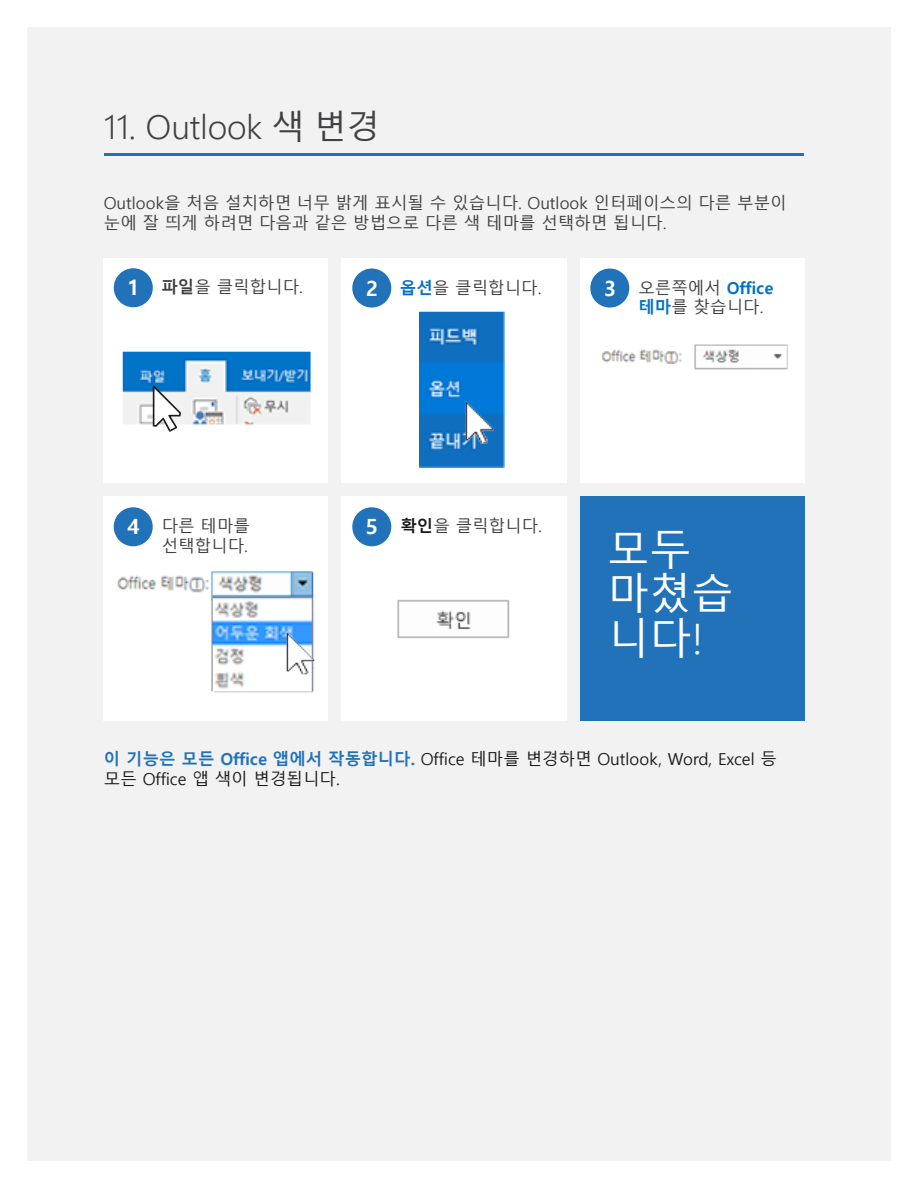
<style>
.page{position:relative;width:918px;height:1188px;background:#fff}
.page>*{position:absolute;margin:0;border:0;box-sizing:border-box;transform-origin:0 0}
.t1{font:42px/45px "Malgun Gothic";color:#fff}
.t2{font:300 33px "Malgun Gothic";color:#414042}
.t3{font:700 21px "Malgun Gothic";color:#fff}
.t4{font:16.5px/19.8px "Malgun Gothic";color:#414042}
.t5{font:16.5px/19.8px "Malgun Gothic";color:#1a1a1a}
.s1{font-weight:400}
.s2{font-weight:700;font-size:21px;color:#fff}
.s3{font-weight:700}
.s4{font-weight:700;color:#0072c6}
.s5{font-weight:700;color:#1a1a1a}
.s6{font-weight:300}
.s7{font-weight:700;color:#2172b9}
</style>
<div class="page">
<div style="left:27px;top:27px;width:864px;height:1134px;background:#f2f2f2"></div>
<div style="left:342px;top:258px;width:225px;height:225px;background:#fff"></div>
<div style="left:103px;top:496px;width:225px;height:225px;background:#fff"></div>
<div style="left:342px;top:496px;width:225px;height:226px;background:#fff"></div>
<div style="left:580px;top:258px;width:225px;height:225px;background:#fff"></div>
<div style="left:580px;top:496px;width:225px;height:225px;background:#2172b9"></div>
<hr style="left:104px;top:153px;width:699px;height:3px;background:#2172b9">
<div style="left:352px;top:269px;width:39px;height:39px;background:#2172b9;border-radius:50%"></div>
<div style="left:114px;top:507px;width:39px;height:39px;background:#2172b9;border-radius:50%"></div>
<div style="left:352px;top:507px;width:39px;height:39px;background:#2172b9;border-radius:50%"></div>
<div style="left:590px;top:269px;width:39px;height:39px;background:#2172b9;border-radius:50%"></div>
<div style="left:103px;top:258px;width:225px;height:225px;background:#fff"></div>
<div style="left:114px;top:268px;width:39px;height:39px;background:#2172b9;border-radius:50%"></div>
<img style="left:122px;top:351px;width:189px;height:73px">
<img style="left:419px;top:311px;width:86px;height:156px">
<svg style="left:153px;top:385px;width:28px;height:47px"></svg>
<img style="left:464px;top:401px;width:30px;height:44px">
<img style="left:397px;top:599px;width:113px;height:40px">
<img style="left:601px;top:344px;width:187px;height:26px">
<img style="left:116px;top:566px;width:226px;height:136px">
<img style="left:286px;top:631px;width:30px;height:44px">
<h2 class="t2" style="left:104px;top:108px;width:277px">11. Outlook <span class="s1">색 변경</span></h2>
<p class="t4" style="left:104px;top:193px;width:684px">Outlook을 처음 설치하면 너무 밝게 표시될 수 있습니다. Outlook 인터페이스의 다른 부분이 눈에 잘 띄게 하려면 다음과 같은 방법으로 다른 색 테마를 선택하면 됩니다.</p>
<p class="t4" style="left:127px;top:278px;width:177px"><span class="s2">1</span> <span class="s3">파일</span>을 클릭합니다.</p>
<p class="t3" style="left:366px;top:275px;width:14px">2</p>
<p class="t4" style="left:400px;top:278px;width:143px"><span class="s4">옵션</span>을 클릭합니다.</p>
<p class="t3" style="left:604px;top:275px;width:14px">3</p>
<p class="t4" style="left:638px;top:278px;width:137px">오른쪽에서 <span class="s4">Office 테마</span>를 찾습니다.</p>
<p class="t3" style="left:127px;top:514px;width:14px">4</p>
<p class="t4" style="left:366px;top:517px;width:178px"><span class="s2">5</span> <span class="s5">확인</span>을 클릭합니다.</p>
<p class="t4" style="left:162px;top:517px;width:90px">다른 테마를 선택합니다.</p>
<h1 class="t1" style="left:607px;top:528px;width:127px">모두 마쳤습 니다<span class="s6">!</span></h1>
<p class="t5" style="left:104px;top:749px;width:675px"><span class="s7">이 기능은 모든 Office 앱에서 작동합니다.</span> Office 테마를 변경하면 Outlook, Word, Excel 등 모든 Office 앱 색이 변경됩니다.</p>
</div>
